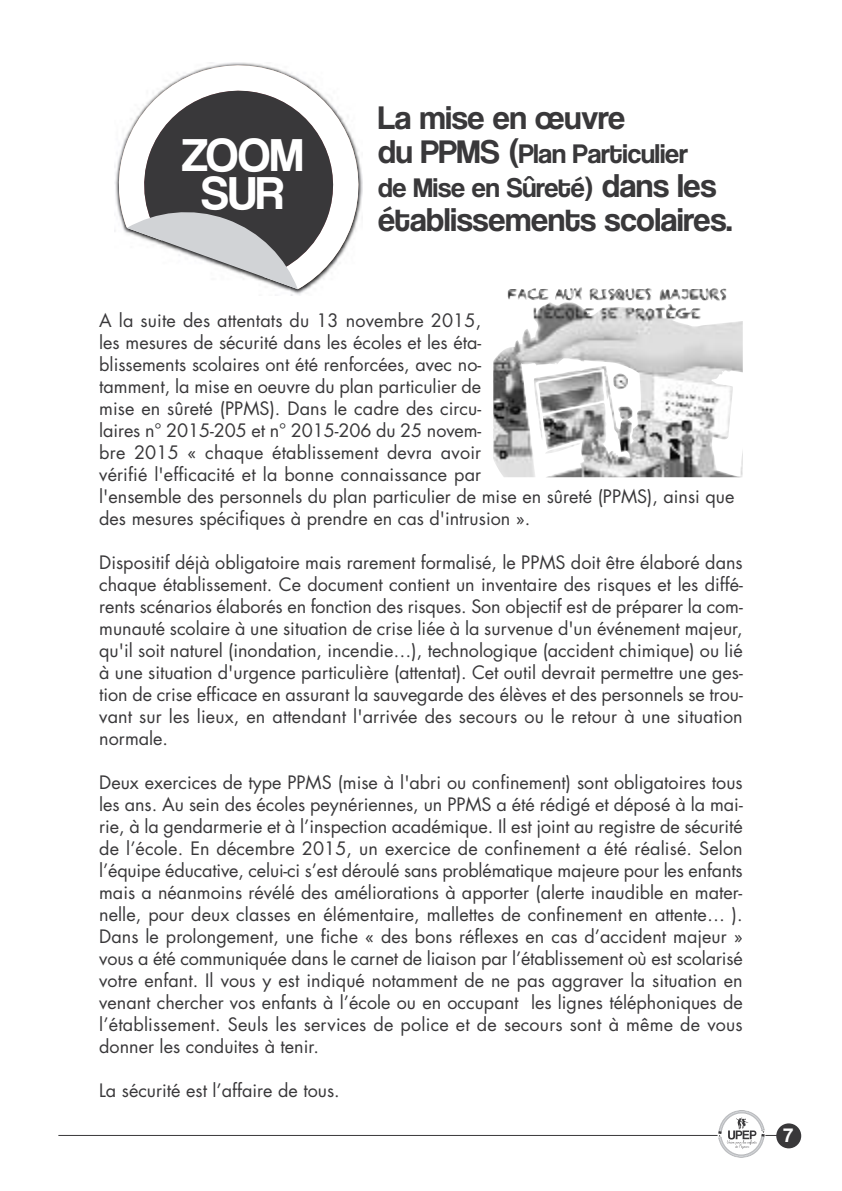
<style>
.page{position:relative;width:842px;height:1191px;background:#fff}
.page>*{position:absolute;margin:0;border:0;box-sizing:border-box;transform-origin:0 0}
.t1{font:48px/38.4px "Coolvetica Rg";color:#fff;text-align:center}
.t2{font:34px "Coolvetica Rg";color:#39383a}
.t3{font:28px/34px "Coolvetica Rg";color:#39383a}
.t4{font:20.2px "Coolvetica Rg";color:#fff}
.t5{font:18px/22px "Futura";color:#39383a;text-align:justify}
.s1{font-size:34px}
</style>
<div class="page">
<hr style="left:58px;top:1135px;width:725px;height:1px;background:#39383a">
<div style="left:776px;top:1123px;width:25px;height:25px;background:#39383a;border-radius:50%"></div>
<svg style="left:718px;top:1110px;width:47px;height:47px"></svg>
<svg style="left:116px;top:63px;width:247px;height:226px"></svg>
<svg style="left:139px;top:79px;width:206px;height:197px;fill:#39383a"></svg>
<svg style="left:127px;top:207px;width:171px;height:82px"></svg>
<img style="left:515px;top:302px;width:228px;height:175px">
<h1 class="t1" style="left:182px;top:135px;width:123px">ZOOM<br>SUR</h1>
<h2 class="t2" style="left:378px;top:98px;width:248px">La mise en œuvre</h2>
<h3 class="t3" style="left:378px;top:136px;width:340px"><span class="s1">du PPMS (</span>Plan Particulier de Mise en Sûreté) <span class="s1">dans les</span></h3>
<h2 class="t2" style="left:378px;top:200px;width:356px">établissements scolaires.</h2>
<p class="t5" style="left:99px;top:311px;width:637px;text-align:left">A la suite des attentats du 13 novembre 2015,<br>les mesures de sécurité dans les écoles et les éta-<br>blissements scolaires ont été renforcées, avec no-<br>tamment, la mise en oeuvre du plan particulier de<br>mise en sûreté (PPMS). Dans le cadre des circu-<br>laires n° 2015-205 et n° 2015-206 du 25 novem-<br>bre 2015 « chaque établissement devra avoir<br>vérifié l'efficacité et la bonne connaissance par<br>l'ensemble des personnels du plan particulier de mise en sûreté (PPMS), ainsi que des mesures spécifiques à prendre en cas d'intrusion ».</p>
<p class="t5" style="left:99px;top:553px;width:645px">Dispositif déjà obligatoire mais rarement formalisé, le PPMS doit être élaboré dans chaque établissement. Ce document contient un inventaire des risques et les diffé&shy;rents scénarios élaborés en fonction des risques. Son objectif est de préparer la com&shy;munauté scolaire à une situation de crise liée à la survenue d'un événement majeur, qu'il soit naturel (inondation, incendie…), technologique (accident chimique) ou lié à une situation d'urgence particulière (attentat). Cet outil devrait permettre une ges&shy;tion de crise efficace en assurant la sauvegarde des élèves et des personnels se trou&shy;vant sur les lieux, en attendant l'arrivée des secours ou le retour à une situation normale.</p>
<p class="t5" style="left:99px;top:773px;width:645px">Deux exercices de type PPMS (mise à l'abri ou confinement) sont obligatoires tous les ans. Au sein des écoles peynériennes, un PPMS a été rédigé et déposé à la mai&shy;rie, à la gendarmerie et à l’inspection académique. Il est joint au registre de sécurité de l’école. En décembre 2015, un exercice de confinement a été réalisé. Selon l’équipe éducative, celui-ci s’est déroulé sans problématique majeure pour les enfants mais a néanmoins révélé des améliorations à apporter (alerte inaudible en mater&shy;nelle, pour deux classes en élémentaire, mallettes de confinement en attente… ).<br>Dans le prolongement, une fiche « des bons réflexes en cas d’accident majeur » vous a été communiquée dans le carnet de liaison par l’établissement où est scolarisé votre enfant. Il vous y est indiqué notamment de ne pas aggraver la situation en venant chercher vos enfants à l’école ou en occupant les lignes téléphoniques de l’établissement. Seuls les services de police et de secours sont à même de vous donner les conduites à tenir.</p>
<p class="t5" style="left:99px;top:1081px;width:242px">La sécurité est l’affaire de tous.</p>
<p class="t4" style="left:783px;top:1123px;width:11px">7</p>
</div>
